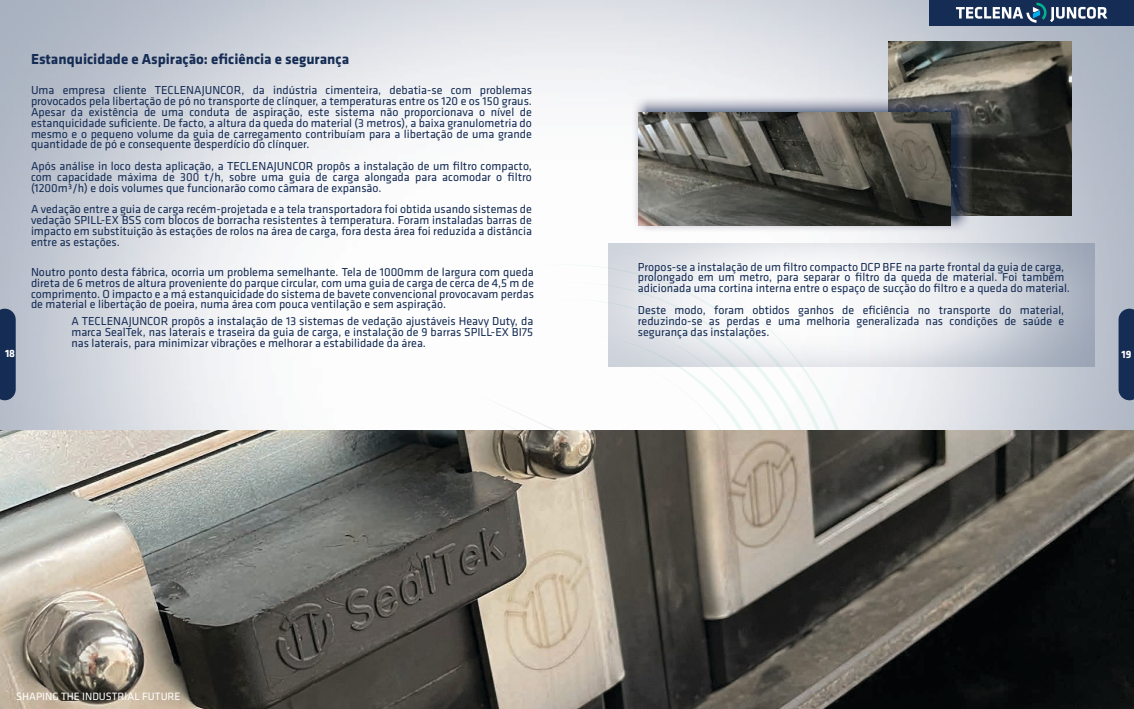
<style>
.page{position:relative;width:1134px;height:709px;background:#fff}
.page>*{position:absolute;margin:0;border:0;box-sizing:border-box;transform-origin:0 0}
.t1{font:700 15px "Klavika";color:#152c54}
.t2{font:12px/10.8px "Klavika";color:#152c54;text-align:justify}
.t3{font:11px "Klavika";color:#fff}
.t4{font:700 11px "Klavika";color:#fff}
</style>
<div class="page">
<img style="left:0;top:0;width:1134px;height:430px">
<img style="left:608px;top:244px;width:486px;height:122px">
<img style="left:0;top:430px;width:1134px;height:279px">
<img style="left:889px;top:42px;width:183px;height:174px">
<img style="left:603px;top:67px;width:397px;height:194px">
<img style="left:638px;top:113px;width:313px;height:112px">
<div style="left:929px;top:0;width:205px;height:25px;background:#152c54"></div>
<svg style="left:956px;top:3px;width:151px;height:20px"></svg>
<svg style="left:0;top:309px;width:16px;height:91px"></svg>
<svg style="left:1118px;top:309px;width:16px;height:91px"></svg>
<p class="t1" style="left:31px;top:51px;width:320px">Estanquicidade e Aspiração: eficiência e segurança</p>
<p class="t2" style="left:31px;top:85px;width:502px">Uma empresa cliente TECLENAJUNCOR, da indústria cimenteira, debatia-se com problemas provocados pela libertação de pó no transporte de clínquer, a temperaturas entre os 120 e os 150 graus.<br>Apesar da existência de uma conduta de aspiração, este sistema não proporcionava o nível de estanquicidade suficiente. De facto, a altura da queda do material (3 metros), a baixa granulometria do mesmo e o pequeno volume da guia de carregamento contribuíam para a libertação de uma grande quantidade de pó e consequente desperdício do clínquer.</p>
<p class="t2" style="left:31px;top:161px;width:502px">Após análise in loco desta aplicação, a TECLENAJUNCOR propôs a instalação de um filtro compacto, com capacidade máxima de 300 t/h, sobre uma guia de carga alongada para acomodar o filtro (1200m³/h) e dois volumes que funcionarão como câmara de expansão.</p>
<p class="t2" style="left:31px;top:204px;width:502px">A vedação entre a guia de carga recém-projetada e a tela transportadora foi obtida usando sistemas de vedação SPILL-EX BSS com blocos de borracha resistentes à temperatura. Foram instaladas barras de impacto em substituição às estações de rolos na área de carga, fora desta área foi reduzida a distância entre as estações.</p>
<p class="t2" style="left:31px;top:267px;width:504px">Noutro ponto desta fábrica, ocorria um problema semelhante. Tela de 1000mm de largura com queda direta de 6 metros de altura proveniente do parque circular, com uma guia de carga de cerca de 4,5 m de comprimento. O impacto e a má estanquicidade do sistema de bavete convencional provocavam perdas de material e libertação de poeira, numa área com pouca ventilação e sem aspiração.</p>
<p class="t2" style="left:638px;top:261px;width:434px;text-align:left">Propos-se a instalação de um filtro compacto DCP BFE na parte frontal da guia de carga, prolongado em um metro, para separar o filtro da queda de material. Foi também adicionada uma cortina interna entre o espaço de sucção do filtro e a queda do material.</p>
<p class="t2" style="left:638px;top:305px;width:428px">Deste modo, foram obtidos ganhos de eficiência no transporte do material, reduzindo-se as perdas e uma melhoria generalizada nas condições de saúde e segurança das instalações.</p>
<p class="t2" style="left:71px;top:316px;width:463px">A TECLENAJUNCOR propôs a instalação de 13 sistemas de vedação ajustáveis Heavy Duty, da marca SealTek, nas laterais e traseira da guia de carga, e instalação de 9 barras SPILL-EX BI75 nas laterais, para minimizar vibrações e melhorar a estabilidade da área.</p>
<p class="t4" style="left:5px;top:347px;width:12px">18</p>
<p class="t4" style="left:1121px;top:348px;width:11px">19</p>
<p class="t3" style="left:16px;top:690px;width:166px">SHAPING THE INDUSTRIAL FUTURE</p>
</div>
